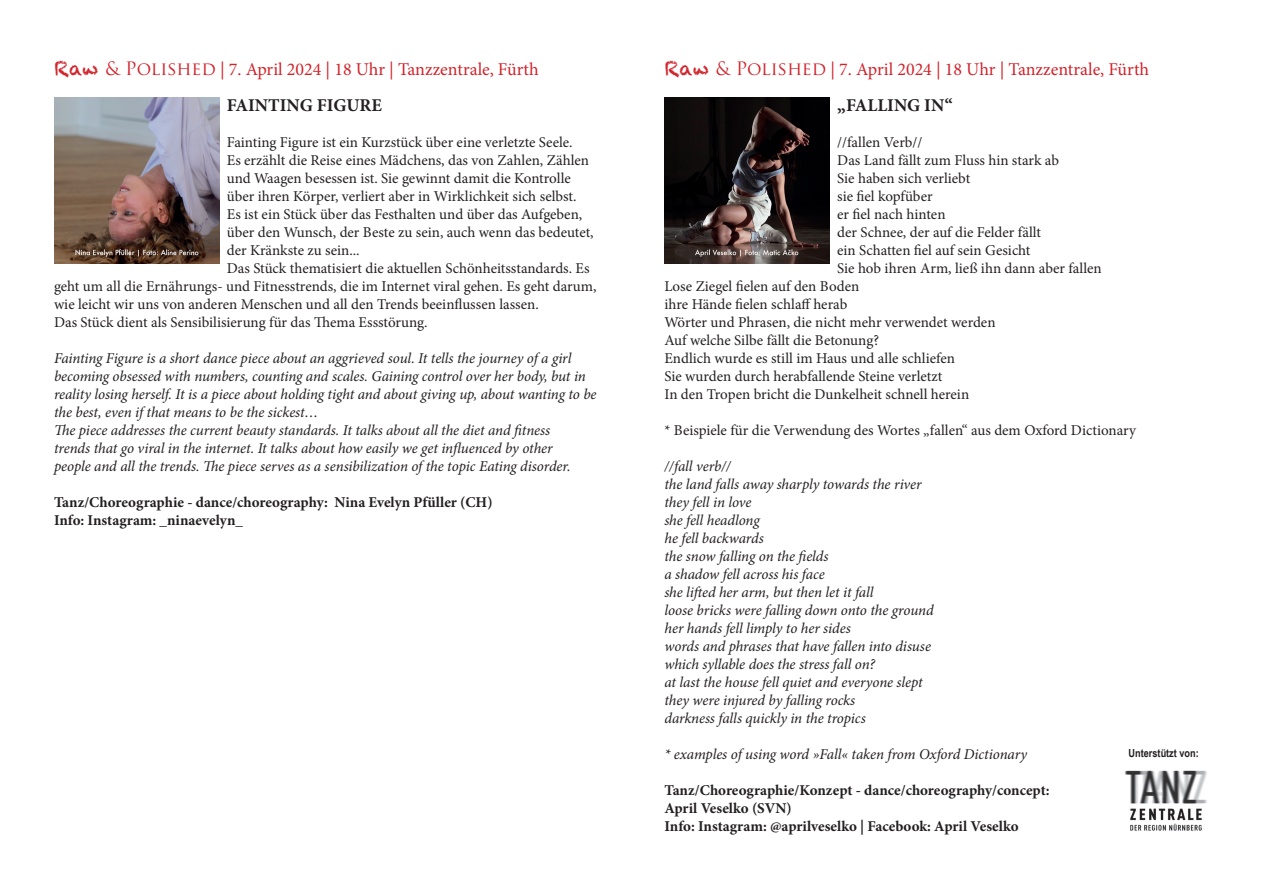
<style>
.page{position:relative;width:1263px;height:893px;background:#fff}
.page>*{position:absolute;margin:0;border:0;box-sizing:border-box;transform-origin:0 0}
.t1{font:18px "Minion Pro";color:#d1232a}
.t2{font:700 18px "Minion Pro";color:#231f20}
.t3{font:15px "Minion Pro";color:#231f20}
.t4{font:italic 15px/18px "Minion Pro";letter-spacing:-.01em;color:#231f20}
.t5{font:700 15px/18px "Minion Pro";color:#231f20}
.t6{font:700 11.1px "Arial Narrow";color:#231f20}
.s1{font-family:"Chalkduster";font-size:19.5px}
.s2{font-family:"Trajan Pro"}
</style>
<div class="page">
<img style="left:1125px;top:770px;width:82px;height:61px">
<img style="left:664px;top:98px;width:166px;height:165px">
<img style="left:54px;top:98px;width:165px;height:165px">
<p class="t1" style="left:54px;top:57px;width:486px"><span class="s1">Raw</span> <span class="s2">&amp; Polished</span> | 7. April 2024 | 18 Uhr | Tanzzentrale, Fürth</p>
<p class="t1" style="left:664px;top:57px;width:486px"><span class="s1">Raw</span> <span class="s2">&amp; Polished</span> | 7. April 2024 | 18 Uhr | Tanzzentrale, Fürth</p>
<p class="t2" style="left:227px;top:92px;width:157px">FAINTING FIGURE</p>
<p class="t3" style="left:227px;top:132px;width:347px">Fainting Figure ist ein Kurzstück über eine verletzte Seele.</p>
<p class="t3" style="left:227px;top:150px;width:364px">Es erzählt die Reise eines Mädchens, das von Zahlen, Zählen</p>
<p class="t3" style="left:227px;top:168px;width:346px">und Waagen besessen ist. Sie gewinnt damit die Kontrolle</p>
<p class="t3" style="left:227px;top:186px;width:351px">über ihren Körper, verliert aber in Wirklichkeit sich selbst.</p>
<p class="t3" style="left:227px;top:204px;width:357px">Es ist ein Stück über das Festhalten und über das Aufgeben,</p>
<p class="t3" style="left:227px;top:222px;width:368px">über den Wunsch, der Beste zu sein, auch wenn das bedeutet,</p>
<p class="t3" style="left:227px;top:240px;width:134px">der Kränkste zu sein...</p>
<p class="t3" style="left:227px;top:258px;width:364px">Das Stück thematisiert die aktuellen Schönheitsstandards. Es</p>
<p class="t3" style="left:54px;top:276px;width:544px">geht um all die Ernährungs- und Fitnesstrends, die im Internet viral gehen. Es geht darum,</p>
<p class="t3" style="left:54px;top:294px;width:486px">wie leicht wir uns von anderen Menschen und all den Trends beeinflussen lassen.</p>
<p class="t3" style="left:54px;top:312px;width:375px">Das Stück dient als Sensibilisierung für das Thema Essstörung.</p>
<p class="t4" style="left:54px;top:349px;width:544px">Fainting Figure is a short dance piece about an aggrieved soul. It tells the journey of a girl becoming obsessed with numbers, counting and scales. Gaining control over her body, but in reality losing herself. It is a piece about holding tight and about giving up, about wanting to be the best, even if that means to be the sickest…<br>The piece addresses the current beauty standards. It talks about all the diet and fitness<br>trends that go viral in the internet. It talks about how easily we get influenced by other<br>people and all the trends. The piece serves as a sensibilization of the topic Eating disorder.</p>
<p class="t5" style="left:54px;top:493px;width:440px">Tanz/Choreographie - dance/choreography: Nina Evelyn Pfüller (CH)<br>Info: Instagram: _ninaevelyn_</p>
<p class="t2" style="left:837px;top:92px;width:117px">„FALLING IN“</p>
<p class="t3" style="left:837px;top:132px;width:87px">//fallen Verb//</p>
<p class="t3" style="left:837px;top:150px;width:223px">Das Land fällt zum Fluss hin stark ab</p>
<p class="t3" style="left:837px;top:168px;width:135px">Sie haben sich verliebt</p>
<p class="t3" style="left:837px;top:186px;width:97px">sie fiel kopfüber</p>
<p class="t3" style="left:837px;top:204px;width:110px">er fiel nach hinten</p>
<p class="t3" style="left:837px;top:222px;width:205px">der Schnee, der auf die Felder fällt</p>
<p class="t3" style="left:837px;top:240px;width:195px">ein Schatten fiel auf sein Gesicht</p>
<p class="t3" style="left:837px;top:258px;width:266px">Sie hob ihren Arm, ließ ihn dann aber fallen</p>
<p class="t3" style="left:664px;top:276px;width:196px">Lose Ziegel fielen auf den Boden</p>
<p class="t3" style="left:664px;top:294px;width:184px">ihre Hände fielen schlaff herab</p>
<p class="t3" style="left:664px;top:312px;width:333px">Wörter und Phrasen, die nicht mehr verwendet werden</p>
<p class="t3" style="left:664px;top:330px;width:216px">Auf welche Silbe fällt die Betonung?</p>
<p class="t3" style="left:664px;top:348px;width:292px">Endlich wurde es still im Haus und alle schliefen</p>
<p class="t3" style="left:664px;top:366px;width:279px">Sie wurden durch herabfallende Steine verletzt</p>
<p class="t3" style="left:664px;top:384px;width:306px">In den Tropen bricht die Dunkelheit schnell herein</p>
<p class="t3" style="left:664px;top:420px;width:473px">* Beispiele für die Verwendung des Wortes „fallen“ aus dem Oxford Dictionary</p>
<p class="t4" style="left:664px;top:457px;width:271px">//fall verb//<br>the land falls away sharply towards the river they fell in love<br>she fell headlong<br>he fell backwards<br>the snow falling on the fields<br>a shadow fell across his face<br>she lifted her arm, but then let it fall<br>loose bricks were falling down onto the ground her hands fell limply to her sides<br>words and phrases that have fallen into disuse which syllable does the stress fall on?<br>at last the house fell quiet and everyone slept they were injured by falling rocks<br>darkness falls quickly in the tropics</p>
<p class="t4" style="left:664px;top:745px;width:364px">* examples of using word »Fall« taken from Oxford Dictionary</p>
<p class="t5" style="left:664px;top:781px;width:387px">Tanz/Choreographie/Konzept - dance/choreography/concept:<br>April Veselko (SVN)<br>Info: Instagram: @aprilveselko | Facebook: April Veselko</p>
<p class="t6" style="left:1129px;top:745px;width:72px">Unterstützt von:</p>
</div>
